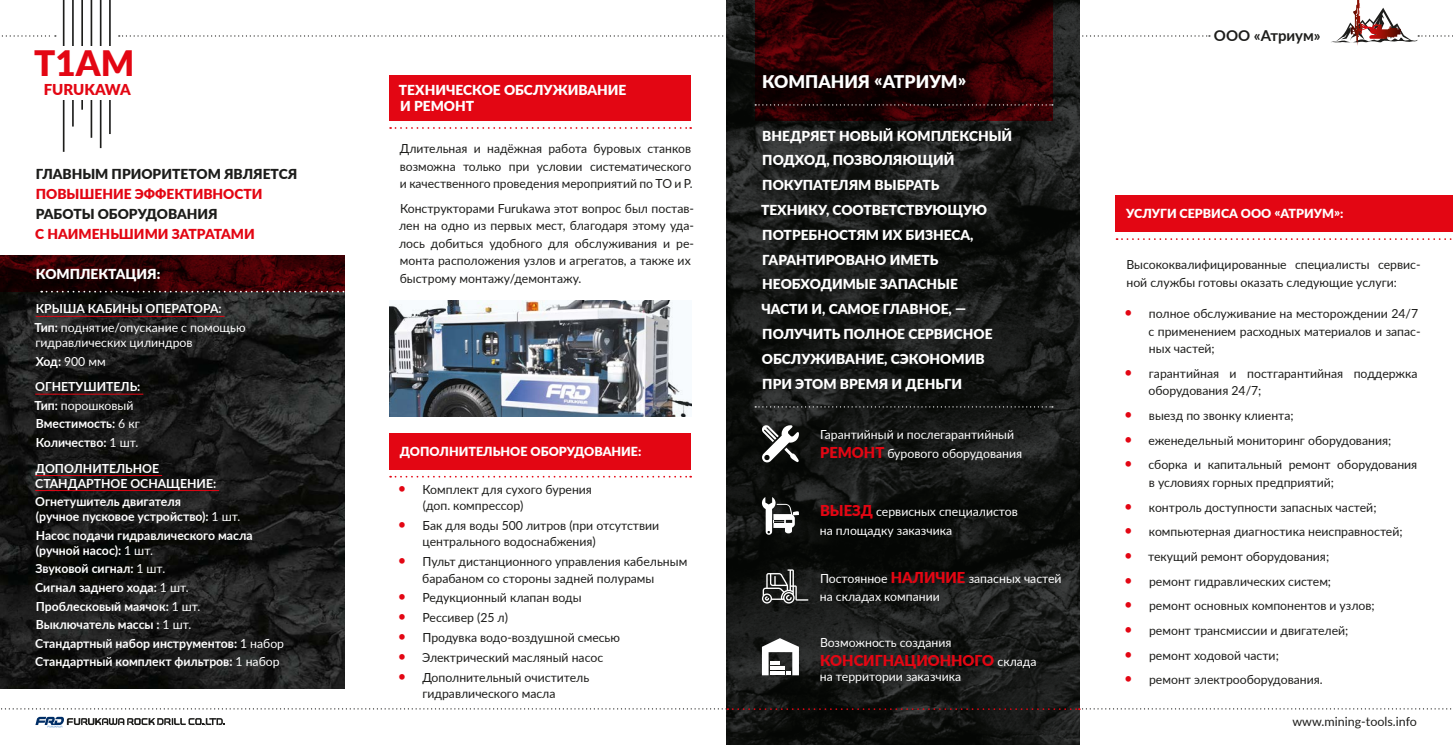
<style>
.page{position:relative;width:1453px;height:745px;background:#fff}
.page>*{position:absolute;margin:0;border:0;box-sizing:border-box;transform-origin:0 0}
.t1{font:900 35px "Lato";color:#e30613}
.t2{font:900 17.5px "Lato";color:#fff}
.t3{font:900 15px "Lato";color:#e30613}
.t4{font:700 15px "Lato";color:#1d1d1b}
.t5{font:900 13.75px/24.8px "Lato";color:#fff}
.t6{font:900 13.75px "Lato";color:#1d1d1b}
.t7{font:900 13.75px "Lato";color:#e30613}
.t8{font:12.5px/17.5px "Lato";color:#1d1d1b}
.t9{font:700 12.5px/18.5px "Lato";color:#fff}
.t10{font:12.5px/18.5px "Lato";color:#fff}
.t11{font:900 12.5px "Lato";color:#fff}
.s1{font-weight:700}
.s2{font-weight:400}
.s3{font-size:15px;color:#e30613}
.s4{font-weight:900;font-size:15px;color:#e30613}
.s5{font-weight:400;font-size:12.5px;color:#fff}
</style>
<div class="page">
<svg style="left:119px;top:35px;width:1091px;height:2px"></svg>
<svg style="left:1px;top:35px;width:55px;height:2px"></svg>
<svg style="left:1331px;top:0;width:122px;height:46px"></svg>
<hr style="left:63px;top:0;width:1px;height:152px;background:#1d1d1b">
<hr style="left:72px;top:0;width:2px;height:126px;background:#1d1d1b">
<hr style="left:81px;top:0;width:2px;height:110px;background:#1d1d1b">
<hr style="left:91px;top:0;width:1px;height:138px;background:#1d1d1b">
<hr style="left:100px;top:0;width:1px;height:148px;background:#1d1d1b">
<hr style="left:109px;top:0;width:2px;height:134px;background:#1d1d1b">
<div style="left:28px;top:46px;width:117px;height:54px;background:#fff"></div>
<svg style="left:35px;top:716px;width:189px;height:11px"></svg>
<div style="left:389px;top:75px;width:302px;height:46px;background:#e30613"></div>
<svg style="left:390px;top:127px;width:301px;height:2px"></svg>
<img style="left:389px;top:300px;width:302px;height:116px">
<div style="left:389px;top:433px;width:302px;height:36px;background:#e30613"></div>
<svg style="left:390px;top:475px;width:301px;height:2px"></svg>
<img style="left:0;top:291px;width:344px;height:397px">
<svg style="left:0;top:255px;width:344px;height:36px"></svg>
<hr style="left:36px;top:316px;width:189px;height:1px;background:#e30613">
<hr style="left:35px;top:393px;width:108px;height:1px;background:#e30613">
<hr style="left:35px;top:475px;width:127px;height:1px;background:#e30613">
<hr style="left:35px;top:490px;width:184px;height:1px;background:#e30613">
<svg style="left:41px;top:290px;width:304px;height:2px"></svg>
<img style="left:726px;top:0;width:354px;height:744px">
<svg style="left:754px;top:0;width:298px;height:121px"></svg>
<svg style="left:1px;top:707px;width:1451px;height:2px"></svg>
<svg style="left:755px;top:104px;width:298px;height:1px"></svg>
<svg style="left:755px;top:406px;width:298px;height:1px"></svg>
<svg style="left:761px;top:424px;width:38px;height:38px"></svg>
<svg style="left:762px;top:496px;width:37px;height:38px"></svg>
<svg style="left:762px;top:569px;width:46px;height:34px"></svg>
<svg style="left:762px;top:637px;width:37px;height:38px"></svg>
<div style="left:1116px;top:195px;width:337px;height:37px;background:#e30613"></div>
<svg style="left:1116px;top:238px;width:336px;height:2px"></svg>
<h1 class="t1" style="left:34px;top:37px;width:102px">T1AM</h1>
<p class="t3" style="left:44px;top:78px;width:89px">FURUKAWA</p>
<p class="t6" style="left:36px;top:163px;width:263px">ГЛАВНЫМ ПРИОРИТЕТОМ ЯВЛЯЕТСЯ</p>
<p class="t7" style="left:36px;top:183px;width:228px">ПОВЫШЕНИЕ ЭФФЕКТИВНОСТИ</p>
<p class="t6" style="left:36px;top:203px;width:183px">РАБОТЫ ОБОРУДОВАНИЯ</p>
<p class="t7" style="left:35px;top:223px;width:221px">С НАИМЕНЬШИМИ ЗАТРАТАМИ</p>
<p class="t5" style="left:36px;top:261px;width:126px">КОМПЛЕКТАЦИЯ:</p>
<p class="t10" style="left:35px;top:299px;width:213px"><span class="s1">КРЫША КАБИНЫ ОПЕРАТОРА:<br>Тип:</span> поднятие/опускание с помощью</p>
<p class="t10" style="left:36px;top:332px;width:158px">гидравлических цилиндров<br><span class="s1">Ход:</span> 900 мм</p>
<p class="t9" style="left:35px;top:376px;width:107px">ОГНЕТУШИТЕЛЬ:<br>Тип: <span class="s2">порошковый<br></span>Вместимость: <span class="s2">6 кг<br></span>Количество: <span class="s2">1 шт.</span></p>
<p class="t9" style="left:35px;top:459px;width:182px;line-height:15px">ДОПОЛНИТЕЛЬНОЕ<br>СТАНДАРТНОЕ ОСНАЩЕНИЕ:</p>
<p class="t9" style="left:35px;top:493px;width:207px;line-height:15px">Огнетушитель двигателя<br>(ручное пусковое устройство): <span class="s2">1 шт.</span></p>
<p class="t9" style="left:36px;top:527px;width:218px;line-height:15px">Насос подачи гидравлического масла (ручной насос): <span class="s2">1 шт.</span></p>
<p class="t9" style="left:35px;top:558px;width:250px">Звуковой сигнал: <span class="s2">1 шт.<br></span>Сигнал заднего хода: <span class="s2">1 шт.<br></span>Проблесковый маячок: <span class="s2">1 шт.<br></span>Выключатель массы : <span class="s2">1 шт.<br></span>Стандартный набор инструментов: <span class="s2">1 набор<br></span>Стандартный комплект фильтров: <span class="s2">1 набор</span></p>
<p class="t5" style="left:399px;top:81px;width:229px;line-height:16.2px">ТЕХНИЧЕСКОЕ ОБСЛУЖИВАНИЕ<br>И РЕМОНТ</p>
<p class="t8" style="left:400px;top:139px;width:294px">Длительная и надёжная работа буровых станков возможна только при условии систематического и качественного проведения мероприятий по ТО и Р.</p>
<p class="t8" style="left:399px;top:199px;width:296px">Конструкторами Furukawa этот вопрос был постав&shy;лен на одно из первых мест, благодаря этому уда&shy;лось добиться удобного для обслуживания и ре&shy;монта расположения узлов и агрегатов, а также их быстрому монтажу/демонтажу.</p>
<p class="t11" style="left:400px;top:441px;width:243px">ДОПОЛНИТЕЛЬНОЕ ОБОРУДОВАНИЕ:</p>
<p class="t8" style="left:423px;top:480px;width:171px;line-height:16.2px;text-indent:-25px"><span class="s3">•</span> Комплект для сухого бурения (доп. компрессор)</p>
<p class="t8" style="left:422px;top:516px;width:238px;line-height:16.2px;text-indent:-25px"><span class="s3">•</span> Бак для воды 500 литров (при отсутствии центрального водоснабжения)</p>
<p class="t8" style="left:422px;top:552px;width:266px;line-height:16.2px;text-indent:-24px"><span class="s3">•</span> Пульт дистанционного управления кабельным барабаном со стороны задней полурамы</p>
<p class="t8" style="left:398px;top:588px;width:185px"><span class="s3">•</span> Редукционный клапан воды</p>
<p class="t8" style="left:398px;top:608px;width:112px"><span class="s3">•</span> Рессивер (25 л)</p>
<p class="t8" style="left:398px;top:627px;width:224px"><span class="s3">•</span> Продувка водо-воздушной смесью</p>
<p class="t8" style="left:398px;top:647px;width:207px"><span class="s3">•</span> Электрический масляный насос</p>
<p class="t8" style="left:422px;top:668px;width:168px;line-height:16.2px;text-indent:-25px"><span class="s3">•</span> Дополнительный очиститель гидравлического масла</p>
<h2 class="t2" style="left:762px;top:68px;width:206px">КОМПАНИЯ «АТРИУМ»</h2>
<p class="t5" style="left:761px;top:123px;width:253px">ВНЕДРЯЕТ НОВЫЙ КОМПЛЕКСНЫЙ<br>ПОДХОД, ПОЗВОЛЯЮЩИЙ<br>ПОКУПАТЕЛЯМ ВЫБРАТЬ<br>ТЕХНИКУ, СООТВЕТСТВУЮЩУЮ<br>ПОТРЕБНОСТЯМ ИХ БИЗНЕСА,<br>ГАРАНТИРОВАНО ИМЕТЬ<br>НЕОБХОДИМЫЕ ЗАПАСНЫЕ<br>ЧАСТИ И, САМОЕ ГЛАВНОЕ, —<br>ПОЛУЧИТЬ ПОЛНОЕ СЕРВИСНОЕ<br>ОБСЛУЖИВАНИЕ, СЭКОНОМИВ<br>ПРИ ЭТОМ ВРЕМЯ И ДЕНЬГИ</p>
<p class="t10" style="left:820px;top:424px;width:204px">Гарантийный и послегарантийный<br><span class="s4">РЕМОНТ</span> бурового оборудования</p>
<p class="t10" style="left:820px;top:501px;width:199px"><span class="s4">ВЫЕЗД</span> сервисных специалистов на площадку заказчика</p>
<p class="t10" style="left:820px;top:568px;width:243px">Постоянное <span class="s4">НАЛИЧИЕ</span> запасных частей на складах компании</p>
<p class="t10" style="left:820px;top:632px;width:133px">Возможность создания</p>
<p class="t3" style="left:820px;top:648px;width:218px">КОНСИГНАЦИОННОГО <span class="s5">склада</span></p>
<p class="t10" style="left:820px;top:666px;width:143px">на территории заказчика</p>
<p class="t4" style="left:1214px;top:24px;width:108px">ООО «Атриум»</p>
<p class="t11" style="left:1126px;top:204px;width:219px">УСЛУГИ СЕРВИСА ООО «АТРИУМ»:</p>
<p class="t8" style="left:1126px;top:255px;width:296px">Высококвалифицированные специалисты сервис&shy;ной службы готовы оказать следующие услуги:</p>
<p class="t8" style="left:1148px;top:304px;width:274px;text-indent:-24px"><span class="s3">•</span> полное обслуживание на месторождении 24/7 с применением расходных материалов и запас&shy;ных частей;</p>
<p class="t8" style="left:1148px;top:364px;width:271px;text-indent:-24px"><span class="s3">•</span> гарантийная и постгарантийная поддержка оборудования 24/7;</p>
<p class="t8" style="left:1124px;top:406px;width:171px"><span class="s3">•</span> выезд по звонку клиента;</p>
<p class="t8" style="left:1124px;top:430px;width:268px"><span class="s3">•</span> еженедельный мониторинг оборудования;</p>
<p class="t8" style="left:1149px;top:455px;width:270px;text-indent:-25px"><span class="s3">•</span> сборка и капитальный ремонт оборудования в условиях горных предприятий;</p>
<p class="t8" style="left:1124px;top:497px;width:254px"><span class="s3">•</span> контроль доступности запасных частей;</p>
<p class="t8" style="left:1124px;top:522px;width:280px"><span class="s3">•</span> компьютерная диагностика неисправностей;</p>
<p class="t8" style="left:1124px;top:547px;width:206px"><span class="s3">•</span> текущий ремонт оборудования;</p>
<p class="t8" style="left:1124px;top:571px;width:208px"><span class="s3">•</span> ремонт гидравлических систем;</p>
<p class="t8" style="left:1124px;top:596px;width:252px"><span class="s3">•</span> ремонт основных компонентов и узлов;</p>
<p class="t8" style="left:1124px;top:620px;width:226px"><span class="s3">•</span> ремонт трансмиссии и двигателей;</p>
<p class="t8" style="left:1124px;top:645px;width:156px"><span class="s3">•</span> ремонт ходовой части;</p>
<p class="t8" style="left:1124px;top:670px;width:200px"><span class="s3">•</span> ремонт электрооборудования.</p>
<p class="t8" style="left:1292px;top:711px;width:126px">www.mining-tools.info</p>
</div>
